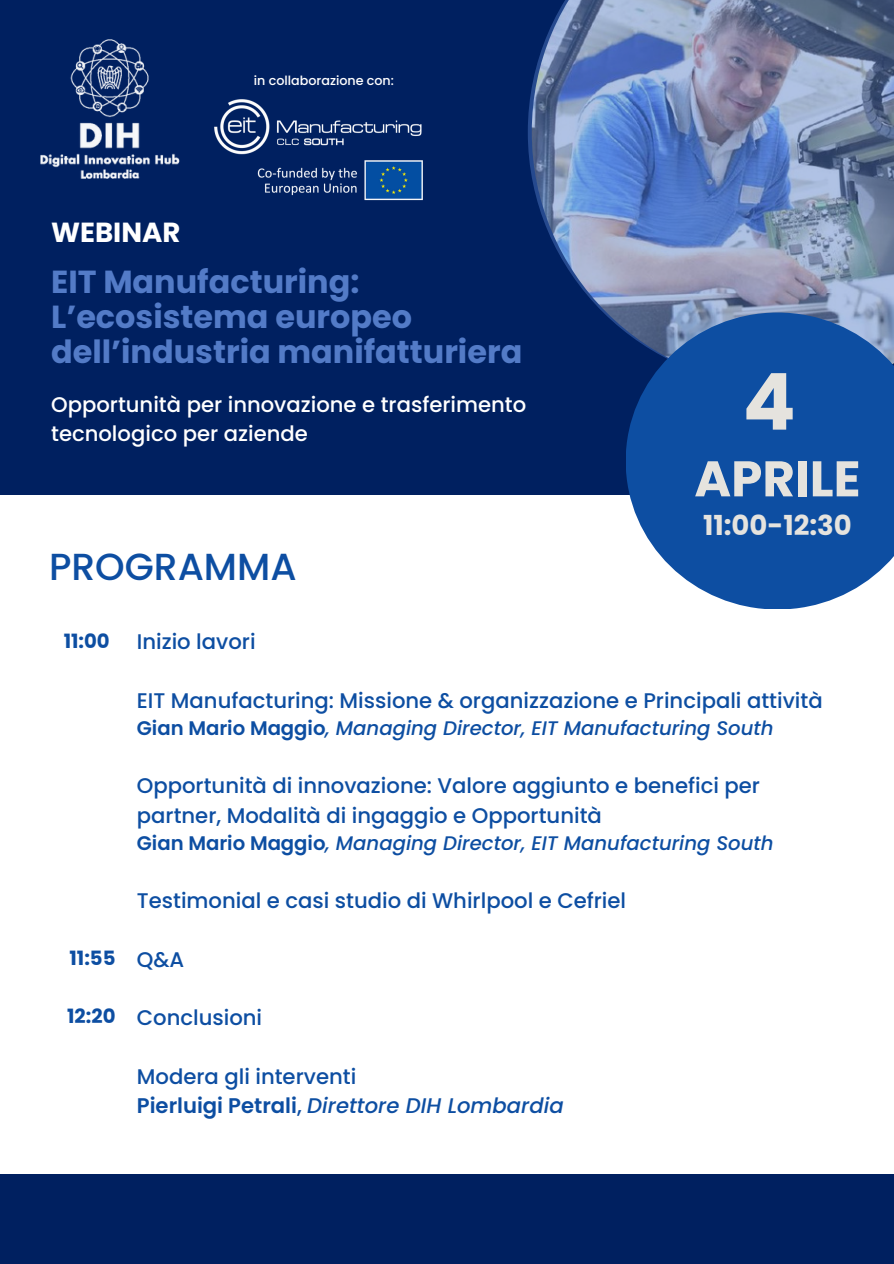
<style>
.page{position:relative;width:894px;height:1264px;background:#fff}
.page>*{position:absolute;margin:0;border:0;box-sizing:border-box;transform-origin:0 0}
.t1{font:700 78.45px "Poppins";color:#e5e3de}
.t2{font:700 49.95px "Poppins";color:#e5e3de}
.t3{font:500 37.65px "Poppins";color:#0d4ea2}
.t4{font:700 31.8px/35px "Poppins";color:#537bc7}
.t5{font:700 27.6px "Poppins";color:#fff}
.t6{font:700 27.45px "Poppins";color:#e5e3de}
.t7{font:500 21.15px/29.2px "Poppins";color:#0d4ea2}
.t8{font:500 21.15px/29.2px "Poppins";color:#fff}
.t9{font:italic 500 21.15px/29.2px "Poppins";color:#0d4ea2}
.t10{font:italic 500 19.65px "Poppins";color:#0d4ea2}
.t11{font:700 19.65px "Poppins";color:#0d4ea2}
.t12{font:500 12.75px "Poppins";color:#fff}
.s1{font-weight:600;font-style:normal}
.s2{font-style:normal}
</style>
<div class="page">
<div style="left:0;top:0;width:893px;height:1263px;background:#002060"></div>
<svg style="left:528px;top:0;width:365px;height:332px;background:#6f85b1"></svg>
<div style="left:0;top:495px;width:893px;height:678px;background:#fff"></div>
<svg style="left:625px;top:312px;width:268px;height:297px;background:#275fa8"></svg>
<img style="left:40px;top:39px;width:140px;height:140px">
<img style="left:214px;top:99px;width:209px;height:102px">
<h3 class="t5" style="left:51px;top:213px;width:131px">WEBINAR</h3>
<p class="t12" style="left:254px;top:72px;width:142px">in collaborazione con:</p>
<h3 class="t4" style="left:51px;top:264px;width:472px">EIT Manufacturing:<br>L’ecosistema europeo dell’industria manifatturiera</h3>
<p class="t8" style="left:51px;top:390px;width:476px">Opportunità per innovazione e trasferimento tecnologico per aziende</p>
<h3 class="t3" style="left:49px;top:540px;width:249px">PROGRAMMA</h3>
<p class="t11" style="left:64px;top:627px;width:47px">11:00</p>
<p class="t7" style="left:137px;top:627px;width:120px">Inizio lavori</p>
<h1 class="t1" style="left:742px;top:347px;width:55px">4</h1>
<h2 class="t2" style="left:694px;top:444px;width:168px">APRILE</h2>
<p class="t6" style="left:702px;top:506px;width:150px">11:00-12:30</p>
<p class="t11" style="left:70px;top:944px;width:47px">11:55</p>
<p class="t11" style="left:67px;top:1001px;width:50px">12:20</p>
<p class="t7" style="left:137px;top:685px;width:687px">EIT Manufacturing: Missione &amp; organizzazione e Principali attività</p>
<p class="t10" style="left:137px;top:714px;width:638px"><span class="s1">Gian Mario Maggio</span>, Managing Director, EIT Manufacturing South</p>
<p class="t7" style="left:137px;top:771px;width:624px">Opportunità di innovazione: Valore aggiunto e benefici per partner, Modalità di ingaggio e Opportunità</p>
<p class="t10" style="left:137px;top:829px;width:638px"><span class="s1">Gian Mario Maggio</span>, Managing Director, EIT Manufacturing South</p>
<p class="t7" style="left:137px;top:886px;width:490px">Testimonial e casi studio di Whirlpool e Cefriel</p>
<p class="t7" style="left:137px;top:944px;width:49px">Q&amp;A</p>
<p class="t7" style="left:137px;top:1003px;width:127px">Conclusioni</p>
<p class="t9" style="left:137px;top:1061px;width:428px"><span class="s2">Modera gli interventi<br></span><span class="s1">Pierluigi Petrali</span><span class="s2">,</span> Direttore DIH Lombardia</p>
</div>
